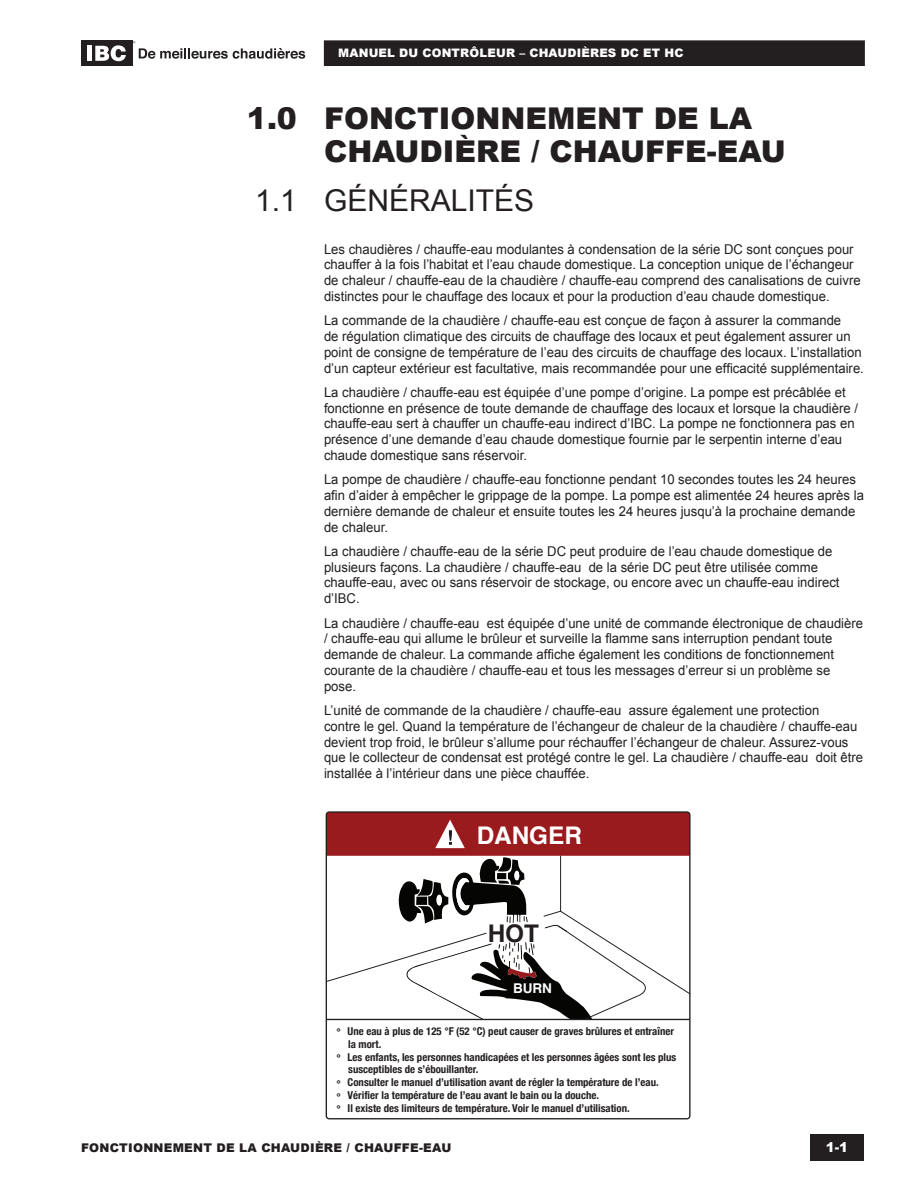
<style>
.page{position:relative;width:918px;height:1188px;background:#fff}
.page>*{position:absolute;margin:0;border:0;box-sizing:border-box;transform-origin:0 0}
.t1{font:900 30px/33px "Arial";color:#231f20}
.t2{font:30px "Arial";color:#231f20}
.t3{font:700 24.3px "Helvetica";color:#fff}
.t4{font:700 24.3px "Helvetica";color:#231f20}
.t5{font:13.5px/15.8px "Arial";color:#231f20}
.t6{font:700 13.5px "Helvetica";color:#fff}
.t7{font:900 13.5px "Arial";color:#fff}
.t8{font:900 12px "Arial";letter-spacing:.02em;color:#231f20}
.t9{font:900 11.7px "Arial";letter-spacing:.015em;color:#fff}
.t10{font:700 condensed 10.8px "Helvetica Neue";color:#231f20}
.s1{font-family:"Helvetica";font-stretch:normal}
</style>
<div class="page">
<div style="left:810px;top:1134px;width:54px;height:27px;background:#231f20"></div>
<div style="left:324px;top:41px;width:540px;height:24px;background:#231f20"></div>
<div style="left:324px;top:40px;width:541px;height:26px;border:1px solid #231f20"></div>
<div style="left:81px;top:40px;width:51px;height:26px;background:#231f20"></div>
<div style="left:87px;top:46px;width:5px;height:15px;background:#fff"></div>
<svg style="left:95px;top:45px;width:31px;height:16px"></svg>
<svg style="left:133px;top:41px;width:172px;height:18px"></svg>
<svg style="left:325px;top:812px;width:366px;height:209px"></svg>
<p class="t9" style="left:338px;top:45px;width:347px">MANUEL DU CONTRÔLEUR – CHAUDIÈRES DC ET HC</p>
<h1 class="t1" style="left:324px;top:101px;width:463px;text-indent:-77px">1.0 FONCTIONNEMENT DE LA<br>CHAUDIÈRE / CHAUFFE-EAU</h1>
<h1 class="t2" style="left:324px;top:181px;width:212px">GÉNÉRALITÉS</h1>
<p class="t5" style="left:324px;top:241px;width:538px">Les chaudières / chauffe-eau modulantes à condensation de la série DC sont conçues pour chauffer à la fois l’habitat et l’eau chaude domestique. La conception unique de l’échangeur de chaleur / chauffe-eau de la chaudière / chauffe-eau comprend des canalisations de cuivre distinctes pour le chauffage des locaux et pour la production d’eau chaude domestique.</p>
<p class="t5" style="left:324px;top:313px;width:541px">La commande de la chaudière / chauffe-eau est conçue de façon à assurer la commande<br>de régulation climatique des circuits de chauffage des locaux et peut également assurer un point de consigne de température de l’eau des circuits de chauffage des locaux. L’installation d’un capteur extérieur est facultative, mais recommandée pour une efficacité supplémentaire.</p>
<p class="t5" style="left:324px;top:384px;width:536px">La chaudière / chauffe-eau est équipée d’une pompe d’origine. La pompe est précâblée et fonctionne en présence de toute demande de chauffage des locaux et lorsque la chaudière / chauffe-eau sert à chauffer un chauffe-eau indirect d’IBC. La pompe ne fonctionnera pas en présence d’une demande d’eau chaude domestique fournie par le serpentin interne d’eau chaude domestique sans réservoir.</p>
<p class="t5" style="left:324px;top:472px;width:541px">La pompe de chaudière / chauffe-eau fonctionne pendant 10 secondes toutes les 24 heures afin d’aider à empêcher le grippage de la pompe. La pompe est alimentée 24 heures après la dernière demande de chaleur et ensuite toutes les 24 heures jusqu’à la prochaine demande de chaleur.</p>
<p class="t5" style="left:324px;top:544px;width:517px">La chaudière / chauffe-eau de la série DC peut produire de l’eau chaude domestique de plusieurs façons. La chaudière / chauffe-eau de la série DC peut être utilisée comme chauffe-eau, avec ou sans réservoir de stockage, ou encore avec un chauffe-eau indirect d’IBC.</p>
<p class="t5" style="left:324px;top:615px;width:541px">La chaudière / chauffe-eau est équipée d’une unité de commande électronique de chaudière / chauffe-eau qui allume le brûleur et surveille la flamme sans interruption pendant toute demande de chaleur. La commande affiche également les conditions de fonctionnement courante de la chaudière / chauffe-eau et tous les messages d’erreur si un problème se pose.</p>
<p class="t5" style="left:324px;top:703px;width:541px">L’unité de commande de la chaudière / chauffe-eau assure également une protection<br>contre le gel. Quand la température de l’échangeur de chaleur de la chaudière / chauffe-eau devient trop froid, le brûleur s’allume pour réchauffer l’échangeur de chaleur. Assurez-vous que le collecteur de condensat est protégé contre le gel. La chaudière / chauffe-eau doit être installée à l’intérieur dans une pièce chauffée.</p>
<h1 class="t2" style="left:255px;top:181px;width:43px">1.1</h1>
<h2 class="t3" style="left:477px;top:816px;width:107px">DANGER</h2>
<h2 class="t4" style="left:488px;top:913px;width:53px">HOT</h2>
<p class="t6" style="left:513px;top:978px;width:40px">BURN</p>
<p class="t10" style="left:337px;top:1022px;width:339px"><span class="s1">°</span> Une eau à plus de 125 °F (52 °C) peut causer de graves brûlures et entraîner</p>
<p class="t10" style="left:348px;top:1035px;width:35px">la mort.</p>
<p class="t10" style="left:337px;top:1048px;width:341px"><span class="s1">°</span> Les enfants, les personnes handicapées et les personnes âgées sont les plus</p>
<p class="t10" style="left:348px;top:1061px;width:132px">susceptibles de s’ébouillanter.</p>
<p class="t10" style="left:337px;top:1074px;width:324px"><span class="s1">°</span> Consulter le manuel d’utilisation avant de régler la température de l’eau.</p>
<p class="t10" style="left:337px;top:1086px;width:264px"><span class="s1">°</span> Vérifier la température de l’eau avant le bain ou la douche.</p>
<p class="t10" style="left:337px;top:1099px;width:295px"><span class="s1">°</span> Il existe des limiteurs de température. Voir le manuel d’utilisation.</p>
<p class="t8" style="left:81px;top:1139px;width:372px">FONCTIONNEMENT DE LA CHAUDIÈRE / CHAUFFE-EAU</p>
<p class="t7" style="left:826px;top:1138px;width:24px">1-1</p>
</div>
